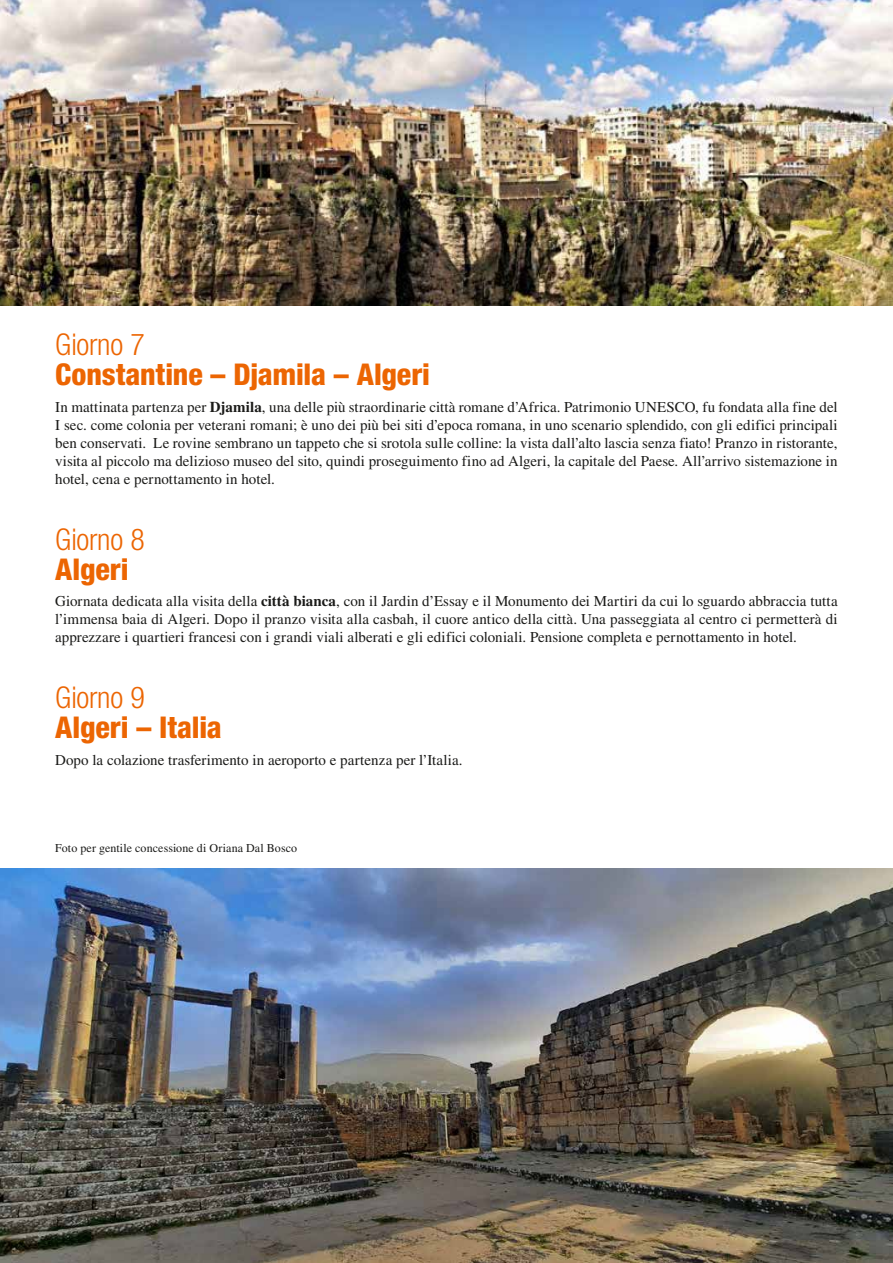
<style>
.page{position:relative;width:893px;height:1263px;background:#fff}
.page>*{position:absolute;margin:0;border:0;box-sizing:border-box;transform-origin:0 0}
.t1{font:800 condensed 30px "Helvetica Neue LT Std";letter-spacing:-.005em;color:#ec6502}
.t2{font:300 condensed 30px "Helvetica Neue LT Std";letter-spacing:-.01em;color:#ec6502}
.t3{font:15px/18px "Times LT Std";color:#1a1a18;text-align:justify}
.t4{font:12px "Times LT Std";letter-spacing:.005em;color:#1a1a18}
.s1{font-weight:700}
</style>
<div class="page">
<img style="left:0;top:868px;width:893px;height:395px">
<img style="left:0;top:0;width:893px;height:305px">
<h1 class="t2" style="left:55px;top:327px;width:91px">Giorno 7</h1>
<h1 class="t1" style="left:55px;top:356px;width:376px">Constantine – Djamila – Algeri</h1>
<p class="t3" style="left:55px;top:398px;width:784px">In mattinata partenza per <span class="s1">Djamila</span>, una delle più straordinarie città romane d’Africa. Patrimonio UNESCO, fu fondata alla fine del I sec. come colonia per veterani romani; è uno dei più bei siti d’epoca romana, in uno scenario splendido, con gli edifici principali ben conservati. Le rovine sembrano un tappeto che si srotola sulle colline: la vista dall’alto lascia senza fiato! Pranzo in ristorante, visita al piccolo ma delizioso museo del sito, quindi proseguimento fino ad Algeri, la capitale del Paese. All’arrivo sistemazione in hotel, cena e pernottamento in hotel.</p>
<h1 class="t2" style="left:55px;top:522px;width:91px">Giorno 8</h1>
<h1 class="t1" style="left:55px;top:550px;width:75px">Algeri</h1>
<p class="t3" style="left:55px;top:592px;width:784px">Giornata dedicata alla visita della <span class="s1">città bianca</span>, con il Jardin d’Essay e il Monumento dei Martiri da cui lo sguardo abbraccia tutta l’immensa baia di Algeri. Dopo il pranzo visita alla casbah, il cuore antico della città. Una passeggiata al centro ci permetterà di apprezzare i quartieri francesi con i grandi viali alberati e gli edifici coloniali. Pensione completa e pernottamento in hotel.</p>
<h1 class="t2" style="left:55px;top:680px;width:91px">Giorno 9</h1>
<h1 class="t1" style="left:55px;top:709px;width:168px">Algeri – Italia</h1>
<p class="t3" style="left:55px;top:751px;width:409px">Dopo la colazione trasferimento in aeroporto e partenza per l’Italia.</p>
<p class="t4" style="left:55px;top:841px;width:243px">Foto per gentile concessione di Oriana Dal Bosco</p>
</div>
